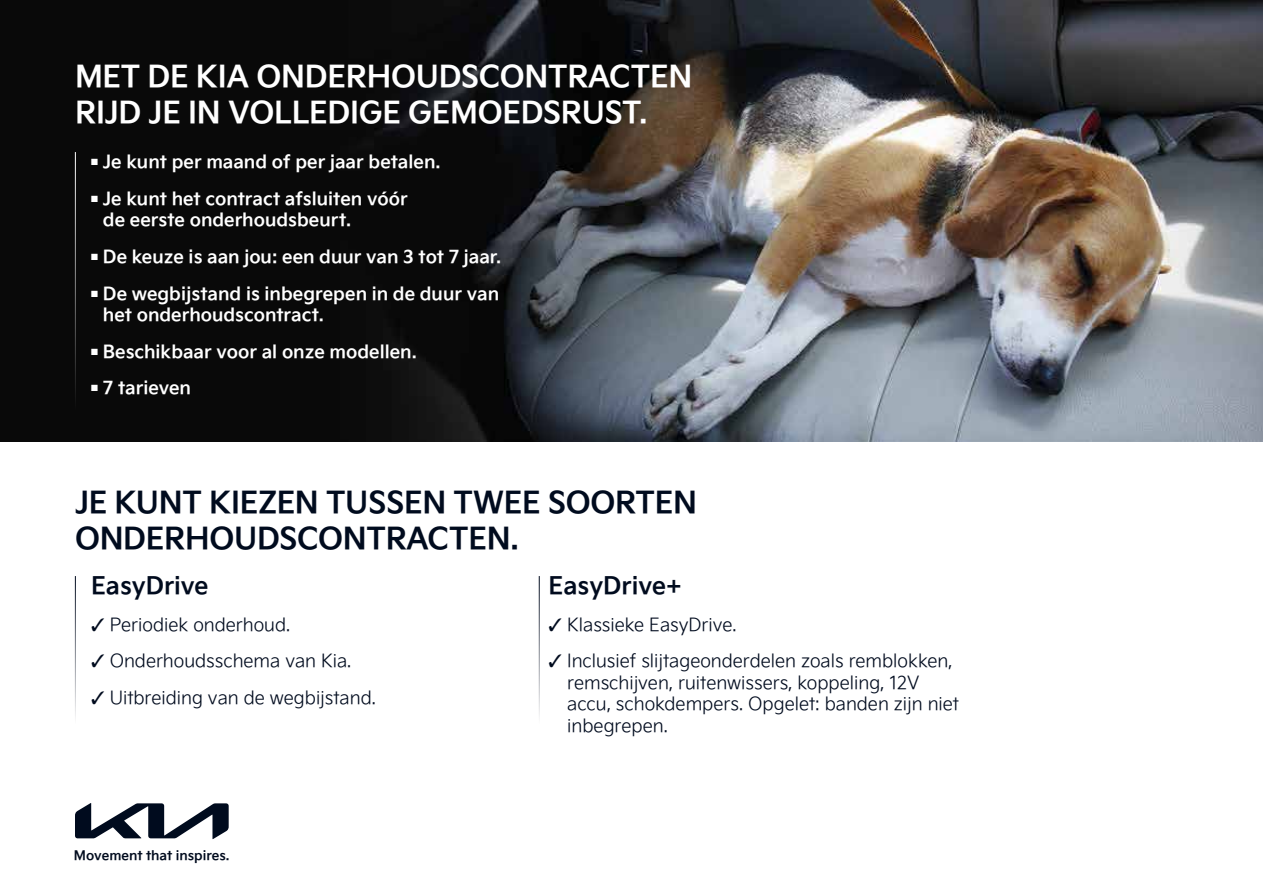
<style>
.page{position:relative;width:1263px;height:893px;background:#fff}
.page>*{position:absolute;margin:0;border:0;box-sizing:border-box;transform-origin:0 0}
.t1{font:700 30px/36px "Kia Signature";letter-spacing:-.01em;color:#fff}
.t2{font:700 30px/36px "Kia Signature";letter-spacing:-.01em;color:#000b1e}
.t3{font:700 24px "Kia Signature";color:#000b1e}
.t4{font:300 18px/21.6px "Kia Signature";color:#000b1e}
.t5{font:700 18px/21.6px "Kia Signature";color:#fff}
.t6{font:700 13.05px "Kia Signature";color:#000b1e}
</style>
<div class="page">
<img style="left:0;top:0;width:1263px;height:441px">
<svg style="left:75px;top:803px;width:154px;height:36px"></svg>
<hr style="left:75px;top:576px;width:1px;height:175px;background:#000b1e">
<hr style="left:75px;top:152px;width:1px;height:306px;background:#fff">
<hr style="left:539px;top:576px;width:1px;height:175px;background:#000b1e">
<h1 class="t1" style="left:75px;top:57px;width:619px">MET DE KIA ONDERHOUDSCONTRACTEN<br>RIJD JE IN VOLLEDIGE GEMOEDSRUST.</h1>
<p class="t5" style="left:91px;top:150px;width:351px">■ Je kunt per maand of per jaar betalen.</p>
<p class="t5" style="left:103px;top:187px;width:306px;text-indent:-12px">■ Je kunt het contract afsluiten vóór de eerste onderhoudsbeurt.</p>
<p class="t5" style="left:91px;top:245px;width:412px">■ De keuze is aan jou: een duur van 3 tot 7 jaar.</p>
<p class="t5" style="left:103px;top:281px;width:398px;text-indent:-12px">■ De wegbijstand is inbegrepen in de duur van het onderhoudscontract.</p>
<p class="t5" style="left:91px;top:340px;width:327px">■ Beschikbaar voor al onze modellen.</p>
<p class="t5" style="left:91px;top:376px;width:101px">■ 7 tarieven</p>
<h1 class="t2" style="left:75px;top:483px;width:623px">JE KUNT KIEZEN TUSSEN TWEE SOORTEN<br>ONDERHOUDSCONTRACTEN.</h1>
<h2 class="t3" style="left:91px;top:567px;width:119px">EasyDrive</h2>
<p class="t4" style="left:91px;top:612px;width:201px">✓ Periodiek onderhoud.</p>
<p class="t4" style="left:91px;top:649px;width:262px">✓ Onderhoudsschema van Kia.</p>
<p class="t4" style="left:91px;top:686px;width:286px">✓ Uitbreiding van de wegbijstand.</p>
<p class="t6" style="left:74px;top:845px;width:157px">Movement that inspires.</p>
<h2 class="t3" style="left:549px;top:567px;width:135px">EasyDrive+</h2>
<p class="t4" style="left:549px;top:612px;width:189px">✓ Klassieke EasyDrive.</p>
<p class="t4" style="left:567px;top:649px;width:393px;text-indent:-19px">✓ Inclusief slijtageonderdelen zoals remblokken, remschijven, ruitenwissers, koppeling, 12V accu, schokdempers. Opgelet: banden zijn niet inbegrepen.</p>
</div>
